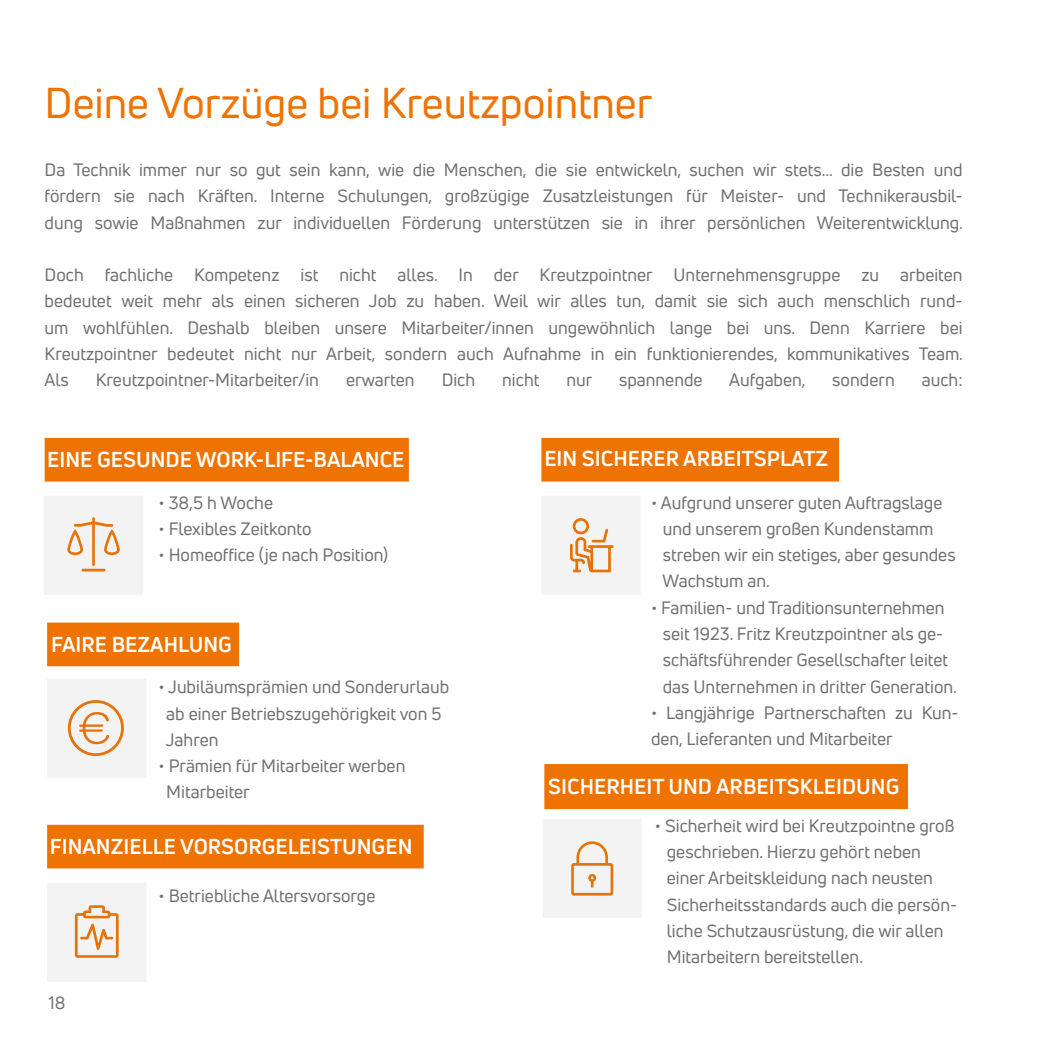
<style>
.page{position:relative;width:1042px;height:1042px;background:#fff}
.page>*{position:absolute;margin:0;border:0;box-sizing:border-box;transform-origin:0 0}
.t1{font:42px "Uni Neue";color:#ee7303}
.t2{font:700 21px "Uni Neue";color:#fff}
.t3{font:17.5px/26.2px "Uni Neue";color:#70706f}
</style>
<div class="page">
<div style="left:45px;top:438px;width:364px;height:43px;background:#ee7303"></div>
<div style="left:45px;top:496px;width:97px;height:98px;background:#f3f3f3"></div>
<svg style="left:67px;top:517px;width:53px;height:54px"></svg>
<div style="left:44px;top:495px;width:99px;height:100px;border:2px solid #f3f3f3"></div>
<div style="left:47px;top:622px;width:192px;height:44px;background:#ee7303;border:2px solid #ee7303"></div>
<div style="left:48px;top:679px;width:97px;height:98px;background:#f3f3f3"></div>
<svg style="left:68px;top:700px;width:56px;height:56px"></svg>
<div style="left:47px;top:678px;width:99px;height:99px;border:2px solid #f3f3f3"></div>
<div style="left:47px;top:825px;width:377px;height:43px;background:#ee7303"></div>
<div style="left:48px;top:883px;width:97px;height:98px;background:#f3f3f3"></div>
<svg style="left:75px;top:905px;width:44px;height:53px"></svg>
<div style="left:47px;top:883px;width:99px;height:99px;border:2px solid #f3f3f3"></div>
<div style="left:544px;top:764px;width:364px;height:45px;background:#ee7303;border:2px solid #ee7303"></div>
<div style="left:543px;top:820px;width:98px;height:97px;background:#f3f3f3"></div>
<svg style="left:571px;top:841px;width:42px;height:54px"></svg>
<div style="left:542px;top:819px;width:100px;height:99px;border:2px solid #f3f3f3"></div>
<div style="left:541px;top:438px;width:298px;height:43px;background:#ee7303"></div>
<div style="left:542px;top:496px;width:98px;height:98px;background:#f3f3f3"></div>
<svg style="left:570px;top:518px;width:44px;height:54px"></svg>
<h1 class="t1" style="left:45px;top:77px;width:609px">Deine Vorzüge bei Kreutzpointner</h1>
<p class="t3" style="left:45px;top:157px;width:920px;text-align:justify">Da Technik immer nur so gut sein kann, wie die Menschen, die sie entwickeln, suchen wir stets... die Besten und fördern sie nach Kräften. Interne Schulungen, großzügige Zusatzleistungen für Meister- und Technikerausbil&shy;dung sowie Maßnahmen zur individuellen Förderung unterstützen sie in ihrer persönlichen Weiterentwicklung.</p>
<p class="t3" style="left:45px;top:262px;width:920px;text-align:justify">Doch fachliche Kompetenz ist nicht alles. In der Kreutzpointner Unternehmensgruppe zu arbeiten bedeutet weit mehr als einen sicheren Job zu haben. Weil wir alles tun, damit sie sich auch menschlich rund&shy;um wohlfühlen. Deshalb bleiben unsere Mitarbeiter/innen ungewöhnlich lange bei uns. Denn Karriere bei Kreutzpointner bedeutet nicht nur Arbeit, sondern auch Aufnahme in ein funktionierendes, kommunikatives Team.<br>Als</p>
<p class="t3" style="left:96px;top:367px;width:225px">Kreutzpointner-Mitarbeiter/in</p>
<p class="t3" style="left:346px;top:367px;width:70px">erwarten</p>
<p class="t3" style="left:442px;top:367px;width:35px">Dich</p>
<p class="t3" style="left:502px;top:367px;width:39px">nicht</p>
<p class="t3" style="left:566px;top:367px;width:27px">nur</p>
<p class="t3" style="left:619px;top:367px;width:85px">spannende</p>
<p class="t3" style="left:729px;top:367px;width:78px">Aufgaben,</p>
<p class="t3" style="left:832px;top:367px;width:64px">sondern</p>
<p class="t3" style="left:922px;top:367px;width:42px">auch:</p>
<p class="t2" style="left:47px;top:447px;width:359px">EINE GESUNDE WORK-LIFE-BALANCE</p>
<p class="t3" style="left:158px;top:489px;width:116px">• 38,5 h Woche</p>
<p class="t3" style="left:158px;top:515px;width:155px">• Flexibles Zeitkonto</p>
<p class="t3" style="left:158px;top:542px;width:231px">• Homeoffice (je nach Position)</p>
<p class="t2" style="left:51px;top:631px;width:182px">FAIRE BEZAHLUNG</p>
<p class="t3" style="left:166px;top:674px;width:285px;text-indent:-7px">• Jubiläumsprämien und Sonderurlaub ab einer Betriebszugehörigkeit von 5<br>Jahren</p>
<p class="t3" style="left:166px;top:752px;width:241px;text-indent:-8px">• Prämien für Mitarbeiter werben<br>Mitarbeiter</p>
<p class="t2" style="left:50px;top:833px;width:364px">FINANZIELLE VORSORGELEISTUNGEN</p>
<p class="t3" style="left:49px;top:990px;width:18px">18</p>
<p class="t3" style="left:158px;top:882px;width:218px">• Betriebliche Altersvorsorge</p>
<p class="t2" style="left:544px;top:445px;width:285px">EIN SICHERER ARBEITSPLATZ</p>
<p class="t3" style="left:662px;top:489px;width:295px;text-indent:-11px">• Aufgrund unserer guten Auftragslage und unserem großen Kundenstamm streben wir ein stetiges, aber gesundes<br>Wachstum an.</p>
<p class="t3" style="left:663px;top:594px;width:296px;text-indent:-12px">• Familien- und Traditionsunternehmen seit 1923. Fritz Kreutzpointner als ge&shy;schäftsführender Gesellschafter leitet das Unternehmen in dritter Generation.</p>
<p class="t3" style="left:651px;top:699px;width:309px">• Langjährige Partnerschaften zu Kun&shy;den, Lieferanten und Mitarbeiter</p>
<p class="t2" style="left:548px;top:773px;width:353px">SICHERHEIT UND ARBEITSKLEIDUNG</p>
<p class="t3" style="left:667px;top:812px;width:292px;text-indent:-12px">• Sicherheit wird bei Kreutzpointne groß geschrieben. Hierzu gehört neben einer Arbeitskleidung nach neusten Sicherheitsstandards auch die persön&shy;liche Schutzausrüstung, die wir allen Mitarbeitern bereitstellen.</p>
</div>
